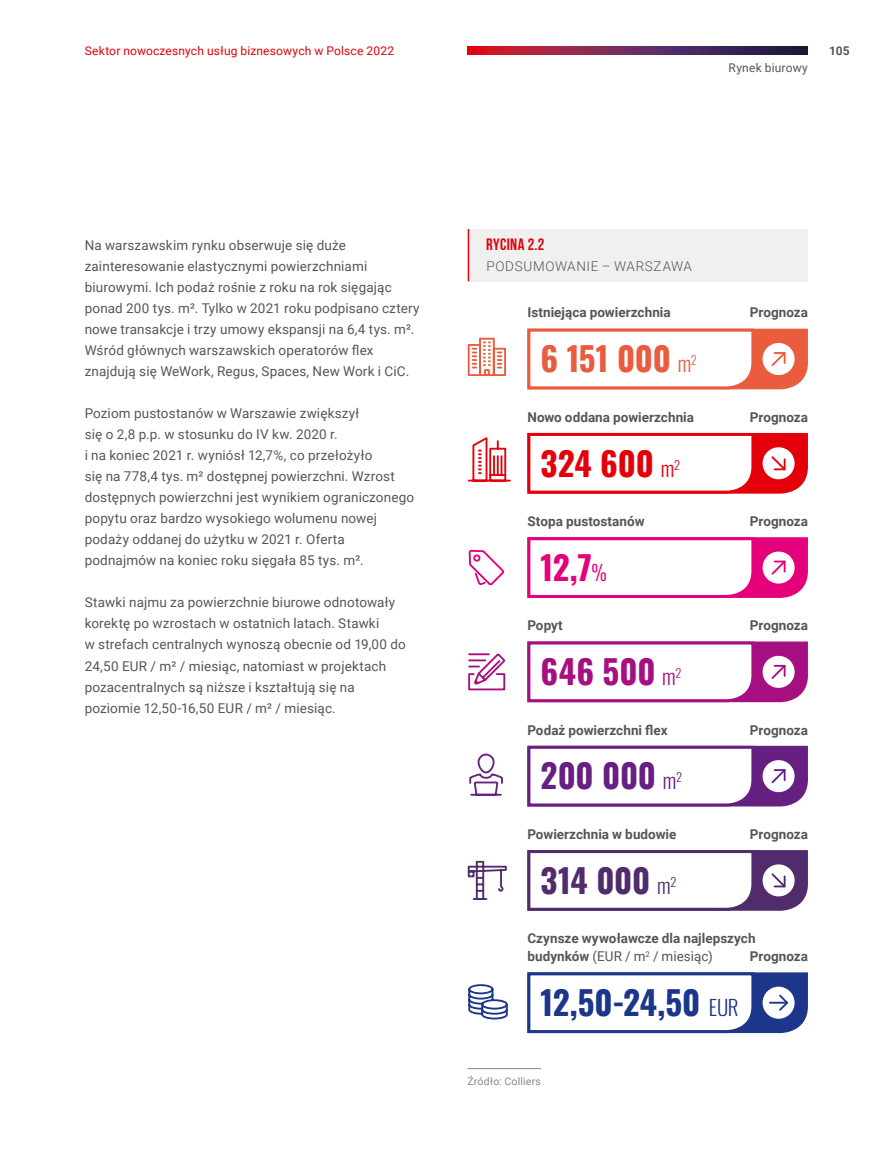
<style>
.page{position:relative;width:893px;height:1149px;background:#fff}
.page>*{position:absolute;margin:0;border:0;box-sizing:border-box;transform-origin:0 0}
.t1{font:700 33px "Oswald";letter-spacing:-.005em;color:#1b368a}
.t2{font:700 33px "Oswald";letter-spacing:-.01em;color:#eb5b3e}
.t3{font:700 33px "Oswald";letter-spacing:.005em;color:#a60f80}
.t4{font:700 33px "Oswald";letter-spacing:-.01em;color:#512c6c}
.t5{font:700 33px "Oswald";letter-spacing:-.005em;color:#e3000b}
.t6{font:700 33px "Oswald";letter-spacing:-.01em;color:#652082}
.t7{font:700 33px "Oswald";color:#e5007c}
.t8{font:700 16.5px "Bebas Neue";letter-spacing:.02em;color:#e3000b}
.t9{font:13.5px/21px "Roboto";letter-spacing:.01em;color:#565655}
.t10{font:700 13.5px/18px "Roboto";color:#565655}
.t11{font:300 13.5px "Roboto";letter-spacing:.05em;color:#565655}
.t12{font:12px "Roboto";letter-spacing:.015em;color:#e3000b}
.t13{font:12px "Roboto";letter-spacing:.02em;color:#565655}
.t14{font:700 12px "Roboto";color:#565655}
.t15{font:10.5px "Roboto";letter-spacing:.02em;color:#868786}
.s1{font-weight:300;font-size:21px}
.s2{font-weight:400}
</style>
<div class="page">
<svg style="left:468px;top:47px;width:340px;height:8px"></svg>
<hr style="left:467px;top:1067px;width:74px;height:1px;background:#868786">
<div style="left:468px;top:229px;width:340px;height:52px;background:#f0f0f0"></div>
<hr style="left:468px;top:229px;width:1px;height:52px;background:#e3000b">
<svg style="left:527px;top:328px;width:281px;height:62px"></svg>
<svg style="left:467px;top:337px;width:39px;height:40px"></svg>
<svg style="left:527px;top:537px;width:281px;height:61px"></svg>
<svg style="left:468px;top:549px;width:38px;height:142px"></svg>
<svg style="left:527px;top:641px;width:281px;height:62px"></svg>
<svg style="left:467px;top:860px;width:40px;height:40px"></svg>
<svg style="left:527px;top:850px;width:281px;height:61px"></svg>
<svg style="left:468px;top:984px;width:40px;height:36px"></svg>
<svg style="left:527px;top:972px;width:281px;height:62px"></svg>
<svg style="left:527px;top:432px;width:281px;height:62px"></svg>
<svg style="left:467px;top:437px;width:44px;height:45px"></svg>
<svg style="left:527px;top:745px;width:281px;height:62px"></svg>
<svg style="left:469px;top:753px;width:34px;height:43px"></svg>
<p class="t12" style="left:85px;top:42px;width:311px">Sektor nowoczesnych usług biznesowych w Polsce 2022</p>
<p class="t14" style="left:829px;top:42px;width:22px">105</p>
<p class="t13" style="left:728px;top:59px;width:81px">Rynek biurowy</p>
<p class="t9" style="left:85px;top:234px;width:336px">Na warszawskim rynku obserwuje się duże zainteresowanie elastycznymi powierzchniami biurowymi. Ich podaż rośnie z roku na rok sięgając ponad 200 tys. m². Tylko w 2021 roku podpisano cztery nowe transakcje i trzy umowy ekspansji na 6,4 tys. m².<br>Wśród głównych warszawskich operatorów flex znajdują się WeWork, Regus, Spaces, New Work i CiC.</p>
<p class="t9" style="left:85px;top:402px;width:331px">Poziom pustostanów w Warszawie zwiększył<br>się o 2,8 p.p. w stosunku do IV kw. 2020 r.<br>i na koniec 2021 r. wyniósł 12,7%, co przełożyło<br>się na 778,4 tys. m² dostępnej powierzchni. Wzrost dostępnych powierzchni jest wynikiem ograniczonego popytu oraz bardzo wysokiego wolumenu nowej podaży oddanej do użytku w 2021 r. Oferta podnajmów na koniec roku sięgała 85 tys. m².</p>
<p class="t9" style="left:85px;top:591px;width:323px">Stawki najmu za powierzchnie biurowe odnotowały korektę po wzrostach w ostatnich latach. Stawki<br>w strefach centralnych wynoszą obecnie od 19,00 do 24,50 EUR / m² / miesiąc, natomiast w projektach pozacentralnych są niższe i kształtują się na poziomie 12,50-16,50 EUR / m² / miesiąc.</p>
<p class="t8" style="left:486px;top:235px;width:60px">RYCINA 2.2</p>
<p class="t11" style="left:486px;top:256px;width:178px">PODSUMOWANIE – WARSZAWA</p>
<p class="t10" style="left:527px;top:303px;width:145px">Istniejąca powierzchnia</p>
<h1 class="t2" style="left:541px;top:341px;width:158px">6 151 000 <span class="s1">m</span><sup>2</sup></h1>
<p class="t10" style="left:527px;top:407px;width:168px">Nowo oddana powierzchnia</p>
<h1 class="t5" style="left:541px;top:446px;width:141px">324 600 <span class="s1">m</span><sup>2</sup></h1>
<p class="t10" style="left:527px;top:511px;width:119px">Stopa pustostanów</p>
<h1 class="t7" style="left:541px;top:550px;width:68px">12,7<span class="s1">%</span></h1>
<p class="t10" style="left:527px;top:615px;width:37px">Popyt</p>
<h1 class="t3" style="left:541px;top:654px;width:142px">646 500 <span class="s1">m</span><sup>2</sup></h1>
<p class="t10" style="left:527px;top:720px;width:142px">Podaż powierzchni flex</p>
<h1 class="t6" style="left:541px;top:758px;width:143px">200 000 <span class="s1">m</span><sup>2</sup></h1>
<p class="t10" style="left:527px;top:824px;width:151px">Powierzchnia w budowie</p>
<h1 class="t4" style="left:541px;top:862px;width:137px">314 000 <span class="s1">m</span><sup>2</sup></h1>
<p class="t10" style="left:750px;top:303px;width:60px">Prognoza</p>
<p class="t10" style="left:750px;top:407px;width:60px">Prognoza</p>
<p class="t10" style="left:750px;top:511px;width:60px">Prognoza</p>
<p class="t10" style="left:750px;top:615px;width:60px">Prognoza</p>
<p class="t10" style="left:750px;top:720px;width:60px">Prognoza</p>
<p class="t10" style="left:750px;top:824px;width:60px">Prognoza</p>
<p class="t10" style="left:527px;top:928px;width:230px">Czynsze wywoławcze dla najlepszych budynków <span class="s2">(EUR / m</span><sup>2</sup> <span class="s2">/ miesiąc)</span></p>
<h1 class="t1" style="left:541px;top:984px;width:200px">12,50-24,50 <span class="s1">EUR</span></h1>
<p class="t10" style="left:750px;top:946px;width:60px">Prognoza</p>
<p class="t15" style="left:467px;top:1073px;width:75px">Źródło: Colliers</p>
</div>
